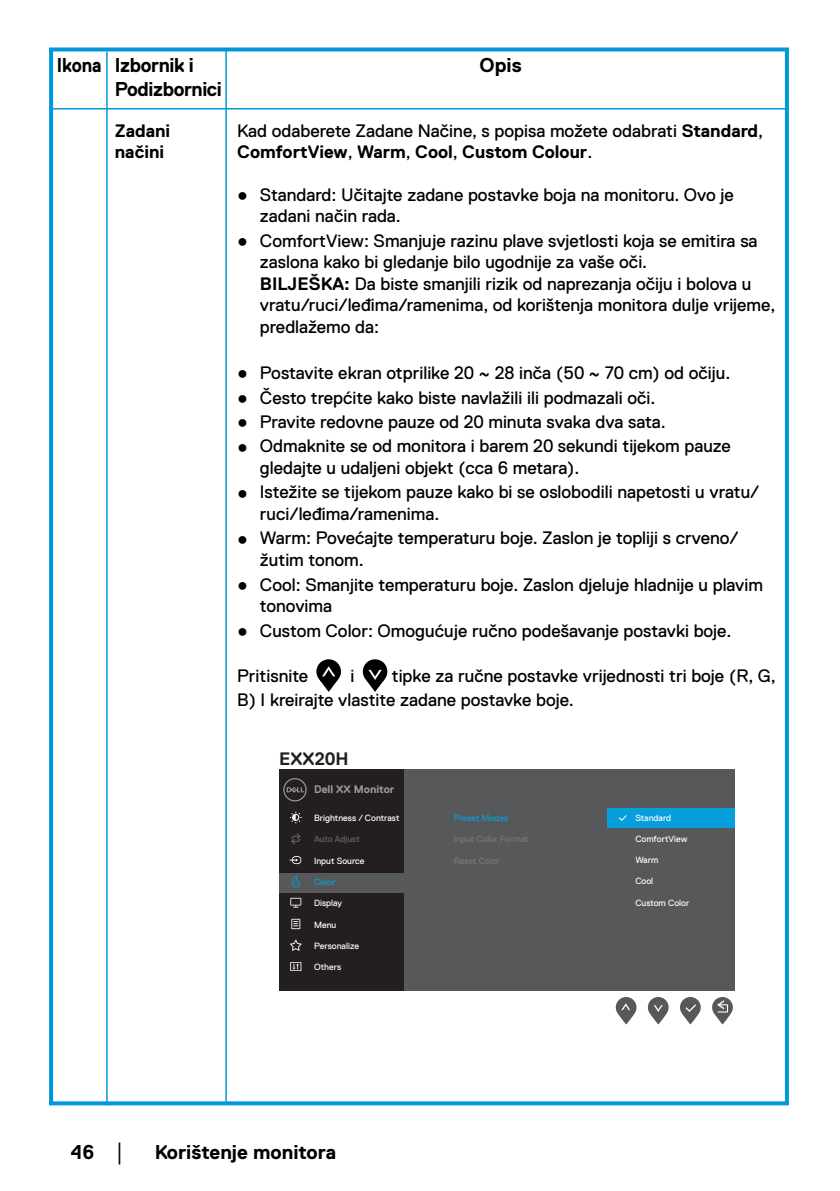
<style>
.page{position:relative;width:840px;height:1191px;background:#fff}
.page>*{position:absolute;margin:0;border:0;box-sizing:border-box;transform-origin:0 0}
.t1{font:700 20px/24px "Dell Replica";letter-spacing:-.02em;color:#000;scale:.9 1}
.t2{font:700 20px "Dell Replica";color:#000}
.t3{font:700 20px "Dell Replica";letter-spacing:-.02em;color:#000}
.t4{font:18px/21.6px "Dell Replica";color:#000}
.t5{font:700 18px/21.6px "Dell Replica";color:#000}
.t6{font:700 18px "Dell Replica";color:#231f20}
.t7{font:700 11px "Dell Replica";color:#9b9b9b}
.t8{font:9px "Dell Replica";color:#fff}
.t9{font:9px "Dell Replica";color:#787878}
.t10{font:9px "Dell Replica";letter-spacing:-.005em;color:#069edb}
.t11{font:9px "Dell Replica";color:#646464}
.s1{font-weight:700}
.s2{font-family:"Arial"}
.s3{font-family:"Arial";font-weight:400;font-size:18px}
</style>
<div class="page">
<hr style="left:51px;top:108px;width:737px;height:1px;background:#0098d9">
<hr style="left:106px;top:52px;width:2px;height:1053px;background:#0098d9">
<hr style="left:225px;top:50px;width:2px;height:1054px;background:#0098d9">
<svg style="left:784px;top:51px;width:4px;height:1050px;background:#3aafe1"></svg>
<svg style="left:49px;top:51px;width:4px;height:1050px;background:#0499d9"></svg>
<svg style="left:49px;top:47px;width:739px;height:4px;background:#1fa4dd"></svg>
<svg style="left:49px;top:1101px;width:739px;height:4px;background:#17a1dc"></svg>
<svg style="left:316px;top:659px;width:25px;height:33px"></svg>
<svg style="left:362px;top:659px;width:25px;height:33px"></svg>
<div style="left:279px;top:769px;width:455px;height:221px;background:#57585a"></div>
<div style="left:279px;top:769px;width:125px;height:221px;background:#231f20"></div>
<div style="left:279px;top:872px;width:125px;height:20px;background:#57585a"></div>
<svg style="left:283px;top:778px;width:23px;height:23px"></svg>
<svg style="left:290px;top:811px;width:11px;height:12px"></svg>
<svg style="left:291px;top:833px;width:9px;height:11px"></svg>
<svg style="left:291px;top:875px;width:9px;height:12px"></svg>
<svg style="left:290px;top:897px;width:11px;height:10px"></svg>
<svg style="left:291px;top:918px;width:9px;height:11px"></svg>
<svg style="left:290px;top:939px;width:11px;height:11px"></svg>
<svg style="left:290px;top:962px;width:11px;height:9px"></svg>
<svg style="left:289px;top:856px;width:12px;height:8px"></svg>
<div style="left:606px;top:808px;width:128px;height:19px;background:#069edb"></div>
<svg style="left:619px;top:815px;width:7px;height:6px"></svg>
<svg style="left:712px;top:997px;width:20px;height:27px"></svg>
<svg style="left:647px;top:997px;width:21px;height:27px"></svg>
<svg style="left:615px;top:997px;width:21px;height:27px"></svg>
<svg style="left:680px;top:997px;width:20px;height:27px"></svg>
<p class="t1" style="left:115px;top:53px;width:120px;text-indent:-58px">Ikona Izbornik i<br>Podizbornici</p>
<p class="t3" style="left:479px;top:54px;width:44px">Opis</p>
<p class="t5" style="left:115px;top:120px;width:57px">Zadani načini</p>
<p class="t4" style="left:237px;top:120px;width:527px">Kad odaberete Zadane Načine, s popisa možete odabrati <span class="s1">Standard</span>,<br><span class="s1">ComfortView</span>, <span class="s1">Warm</span>, <span class="s1">Cool</span>, <span class="s1">Custom Colour</span>.</p>
<p class="t4" style="left:260px;top:184px;width:475px;text-indent:-23px"><span class="s2">●</span> Standard: Učitajte zadane postavke boja na monitoru. Ovo je zadani način rada.</p>
<p class="t4" style="left:260px;top:230px;width:516px;text-indent:-23px"><span class="s2">●</span> ComfortView: Smanjuje razinu plave svjetlosti koja se emitira sa zaslona kako bi gledanje bilo ugodnije za vaše oči.<br><span class="s1">BILJEŠKA:</span> Da biste smanjili rizik od naprezanja očiju i bolova u vratu/ruci/leđima/ramenima, od korištenja monitora dulje vrijeme, predlažemo da:</p>
<p class="t4" style="left:237px;top:362px;width:494px"><span class="s2">●</span> Postavite ekran otprilike 20 ~ 28 inča (50 ~ 70 cm) od očiju.</p>
<p class="t4" style="left:237px;top:386px;width:419px"><span class="s2">●</span> Često trepćite kako biste navlažili ili podmazali oči.</p>
<p class="t4" style="left:237px;top:411px;width:430px"><span class="s2">●</span> Pravite redovne pauze od 20 minuta svaka dva sata.</p>
<p class="t4" style="left:260px;top:435px;width:472px;text-indent:-23px"><span class="s2">●</span> Odmaknite se od monitora i barem 20 sekundi tijekom pauze gledajte u udaljeni objekt (cca 6 metara).</p>
<p class="t4" style="left:260px;top:481px;width:500px;text-indent:-23px"><span class="s2">●</span> Istežite se tijekom pauze kako bi se oslobodili napetosti u vratu/ ruci/leđima/ramenima.</p>
<p class="t4" style="left:260px;top:527px;width:480px;text-indent:-23px"><span class="s2">●</span> Warm: Povećajte temperaturu boje. Zaslon je topliji s crveno/ žutim tonom.</p>
<p class="t4" style="left:260px;top:573px;width:504px;text-indent:-23px"><span class="s2">●</span> Cool: Smanjite temperaturu boje. Zaslon djeluje hladnije u plavim tonovima</p>
<p class="t4" style="left:237px;top:619px;width:495px"><span class="s2">●</span> Custom Color: Omogućuje ručno podešavanje postavki boje.</p>
<p class="t4" style="left:237px;top:665px;width:72px">Pritisnite</p>
<p class="t4" style="left:350px;top:665px;width:5px">i</p>
<p class="t4" style="left:237px;top:664px;width:540px;line-height:24px;text-indent:154px">tipke za ručne postavke vrijednosti tri boje (R, G,<br>B) I kreirajte vlastite zadane postavke boje.</p>
<p class="t6" style="left:279px;top:748px;width:71px">EXX20H</p>
<p class="t7" style="left:314px;top:782px;width:82px">Dell XX Monitor</p>
<p class="t8" style="left:314px;top:813px;width:87px">Brightness / Contrast</p>
<p class="t11" style="left:314px;top:834px;width:47px">Auto Adjust</p>
<p class="t8" style="left:314px;top:855px;width:52px">Input Source</p>
<p class="t10" style="left:314px;top:876px;width:23px">Color</p>
<p class="t8" style="left:314px;top:898px;width:29px">Display</p>
<p class="t8" style="left:314px;top:919px;width:24px">Menu</p>
<p class="t8" style="left:314px;top:941px;width:46px">Personalize</p>
<p class="t8" style="left:314px;top:962px;width:29px">Others</p>
<p class="t10" style="left:453px;top:813px;width:56px">Preset Modes</p>
<p class="t9" style="left:453px;top:834px;width:76px">Input Color Format</p>
<p class="t9" style="left:453px;top:855px;width:48px">Reset Color</p>
<p class="t3" style="left:71px;top:1141px;width:57px">46 <span class="s3">│</span></p>
<p class="t2" style="left:155px;top:1141px;width:183px">Korištenje monitora</p>
<p class="t8" style="left:635px;top:813px;width:37px">Standard</p>
<p class="t8" style="left:635px;top:855px;width:25px">Warm</p>
<p class="t8" style="left:635px;top:876px;width:19px">Cool</p>
<p class="t8" style="left:635px;top:834px;width:54px">ComfortView</p>
<p class="t8" style="left:635px;top:897px;width:55px">Custom Color</p>
</div>
